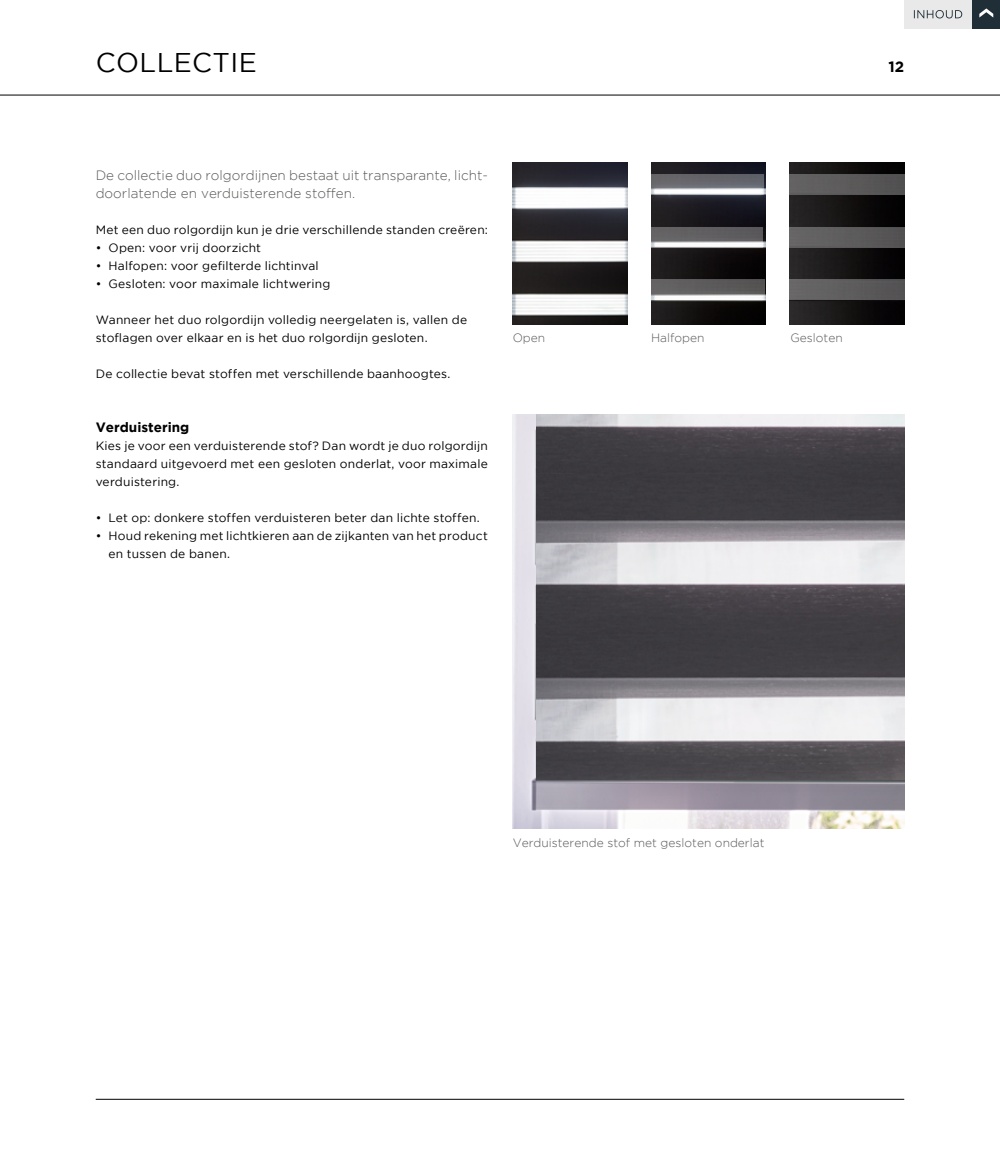
<style>
.page{position:relative;width:1000px;height:1149px;background:#fff}
.page>*{position:absolute;margin:0;border:0;box-sizing:border-box;transform-origin:0 0}
.t1{font:27px "Gotham";letter-spacing:.015em;color:#000}
.t2{font:700 15px "Gotham";color:#000}
.t3{font:300 13.5px/18px "Gotham";color:#575756}
.t4{font:700 13.5px "Gotham";color:#000}
.t5{font:12px/18px "Gotham";letter-spacing:.015em;color:#000}
.t6{font:300 12px "Gotham";color:#575756}
</style>
<div class="page">
<img style="left:512px;top:414px;width:392px;height:414px">
<img style="left:536px;top:414px;width:368px;height:365px">
<img style="left:512px;top:162px;width:115px;height:162px">
<img style="left:789px;top:162px;width:115px;height:162px">
<img style="left:651px;top:162px;width:114px;height:162px">
<div style="left:787px;top:227px;width:120px;height:21px;background:#5e5c5d"></div>
<div style="left:787px;top:174px;width:121px;height:21px;background:#5c5b5b"></div>
<div style="left:788px;top:279px;width:121px;height:21px;background:#5f5e5e"></div>
<svg style="left:651px;top:227px;width:111px;height:21px;fill:#646364"></svg>
<svg style="left:651px;top:174px;width:112px;height:21px"></svg>
<svg style="left:651px;top:279px;width:113px;height:21px;fill:#626161"></svg>
<hr style="left:0;top:95px;width:999px;height:1px;background:#000">
<hr style="left:96px;top:1098px;width:808px;height:1px;background:#000">
<div style="left:971px;top:0;width:28px;height:28px;background:#202e38"></div>
<svg style="left:979px;top:8px;width:14px;height:10px"></svg>
<div style="left:904px;top:0;width:67px;height:28px;background:#e9e9e9"></div>
<svg style="left:913px;top:10px;width:49px;height:8px"></svg>
<h1 class="t1" style="left:96px;top:48px;width:162px">COLLECTIE</h1>
<p class="t3" style="left:96px;top:166px;width:393px">De collectie duo rolgordijnen bestaat uit transparante, licht&shy;doorlatende en verduisterende stoffen.</p>
<p class="t5" style="left:96px;top:221px;width:393px">Met een duo rolgordijn kun je drie verschillende standen creëren:</p>
<p class="t5" style="left:96px;top:239px;width:167px">• Open: voor vrij doorzicht</p>
<p class="t5" style="left:96px;top:257px;width:224px">• Halfopen: voor gefilterde lichtinval</p>
<p class="t5" style="left:96px;top:275px;width:236px">• Gesloten: voor maximale lichtwering</p>
<p class="t5" style="left:96px;top:311px;width:373px">Wanneer het duo rolgordijn volledig neergelaten is, vallen de stoflagen over elkaar en is het duo rolgordijn gesloten.</p>
<p class="t5" style="left:96px;top:365px;width:356px">De collectie bevat stoffen met verschillende baanhoogtes.</p>
<p class="t4" style="left:96px;top:419px;width:95px">Verduistering</p>
<p class="t5" style="left:96px;top:437px;width:393px;text-align:justify">Kies je voor een verduisterende stof? Dan wordt je duo rolgordijn standaard uitgevoerd met een gesloten onderlat, voor maximale verduistering.</p>
<p class="t5" style="left:96px;top:509px;width:385px">• Let op: donkere stoffen verduisteren beter dan lichte stoffen.</p>
<p class="t5" style="left:108px;top:527px;width:381px;text-indent:-13px">• Houd rekening met lichtkieren aan de zijkanten van het product en tussen de banen.</p>
<p class="t6" style="left:512px;top:331px;width:34px">Open</p>
<p class="t6" style="left:651px;top:331px;width:55px">Halfopen</p>
<p class="t6" style="left:790px;top:331px;width:54px">Gesloten</p>
<p class="t2" style="left:888px;top:58px;width:17px">12</p>
<p class="t6" style="left:512px;top:835px;width:253px">Verduisterende stof met gesloten onderlat</p>
</div>
